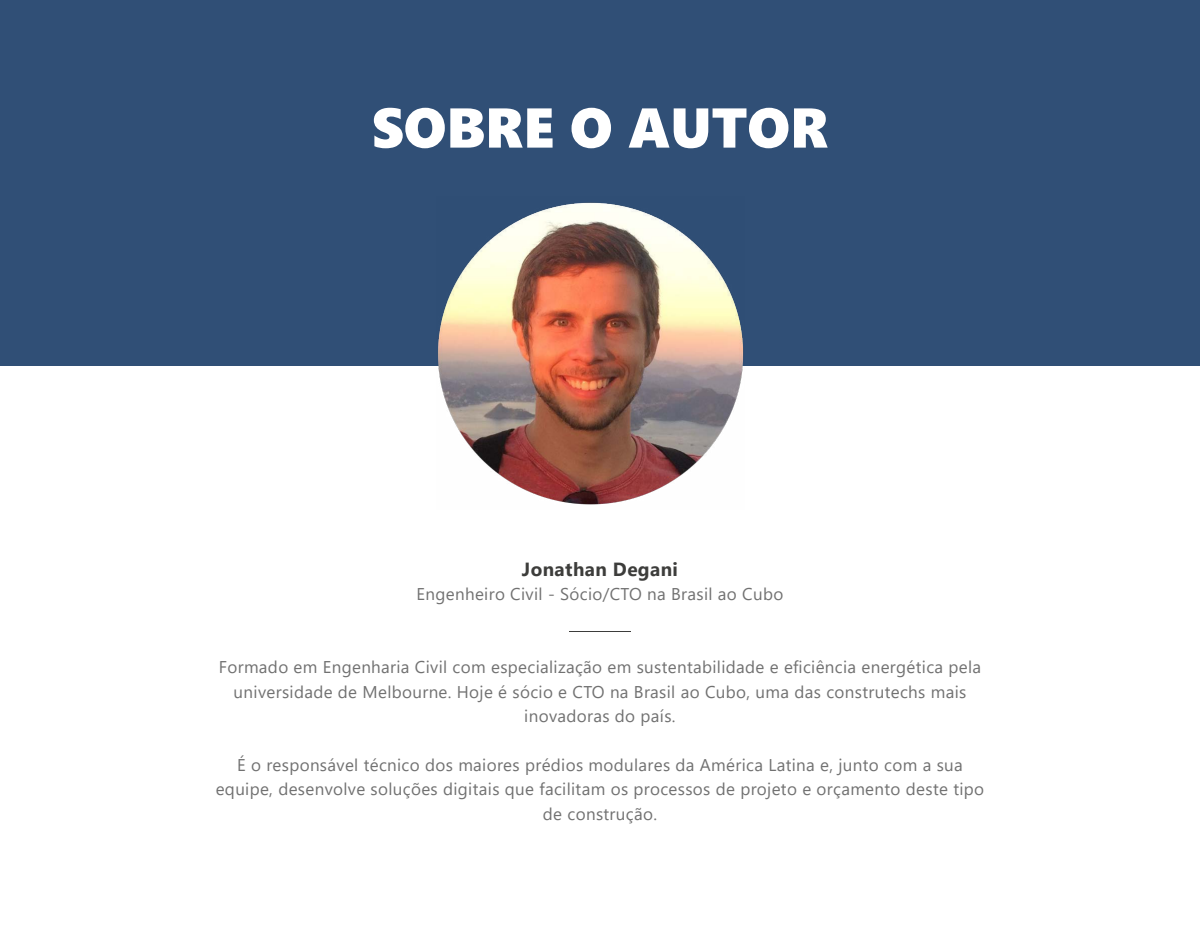
<style>
.page{position:relative;width:1200px;height:927px;background:#fff}
.page>*{position:absolute;margin:0;border:0;box-sizing:border-box;transform-origin:0 0}
.t1{font:56px "Segoe UI Black";color:#fff}
.t2{font:700 19px "Segoe UI";letter-spacing:.02em;color:#3d3d3b}
.t3{font:17px/24.4px "Segoe UI";letter-spacing:.02em;color:#717171;text-align:center}
</style>
<div class="page">
<div style="left:0;top:0;width:1200px;height:366px;background:#304f76"></div>
<img style="left:438px;top:202px;width:306px;height:303px">
<hr style="left:569px;top:631px;width:62px;height:1px;background:#3d3d3b">
<h1 class="t1" style="left:372px;top:87px;width:458px">SOBRE O AUTOR</h1>
<p class="t2" style="left:522px;top:551px;width:158px">Jonathan Degani</p>
<p class="t3" style="left:417px;top:581px;width:368px">Engenheiro Civil - Sócio/CTO na Brasil ao Cubo</p>
<p class="t3" style="left:219px;top:654px;width:764px">Formado em Engenharia Civil com especialização em sustentabilidade e eficiência energética pela universidade de Melbourne. Hoje é sócio e CTO na Brasil ao Cubo, uma das construtechs mais inovadoras do país.</p>
<p class="t3" style="left:216px;top:751px;width:770px">É o responsável técnico dos maiores prédios modulares da América Latina e, junto com a sua equipe, desenvolve soluções digitais que facilitam os processos de projeto e orçamento deste tipo de construção.</p>
</div>
